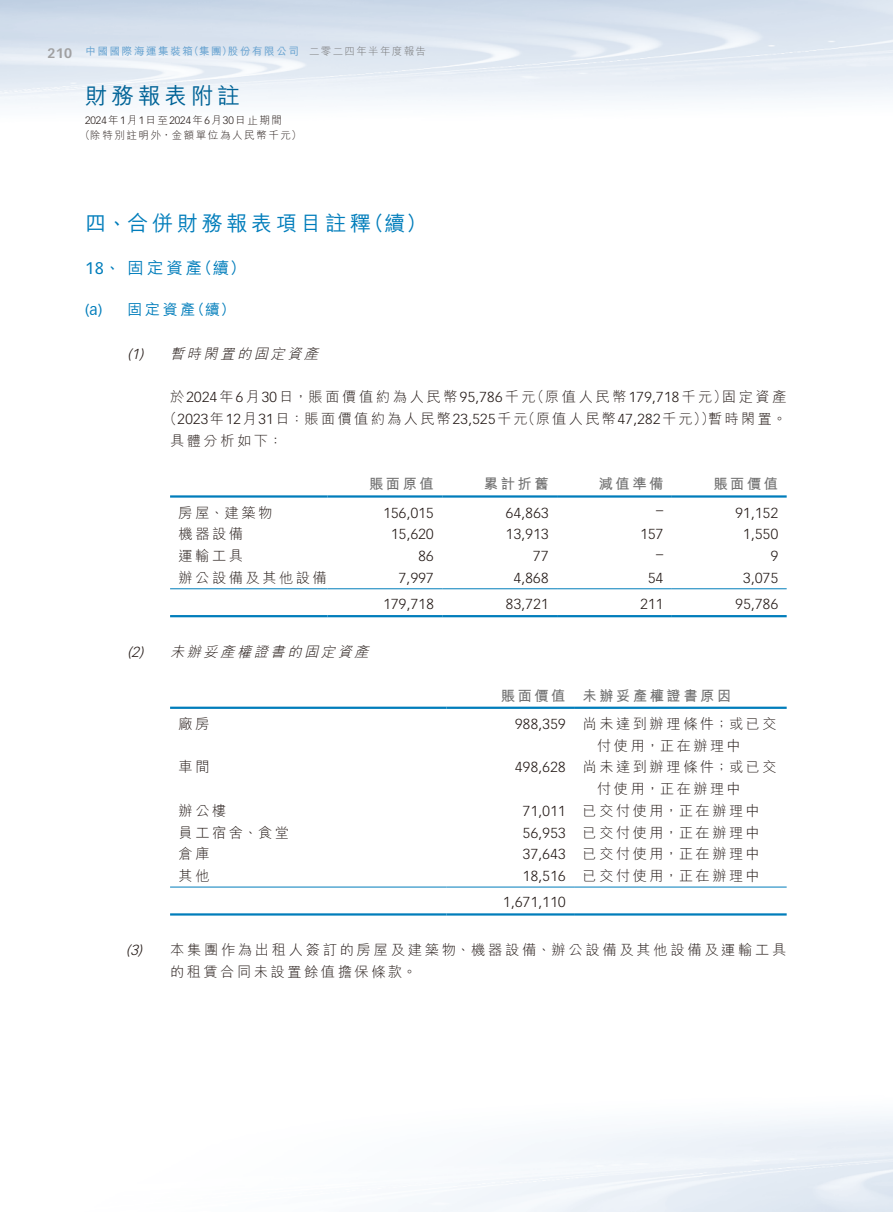
<style>
.page{position:relative;width:893px;height:1212px;background:#fff}
.page>*{position:absolute;margin:0;border:0;box-sizing:border-box;transform-origin:0 0}
.t1{font:500 22.5px "M Hei HK";letter-spacing:.18em;color:#006397}
.t2{font:500 21px "M Hei HK";letter-spacing:.18em;color:#007dbb}
.t3{font:500 16.5px "M Hei HK";color:#007dbb}
.t4{font:500 15px "M Hei HK";color:#007dbb}
.t5{font:300 14.25px/21.8px "M Hei HK";letter-spacing:.175em;color:#231916}
.t6{font:300 14.25px "Vectora LT Pro";letter-spacing:.025em;color:#231916}
.t7{font:700 14.25px "M Hei HK";letter-spacing:.18em;color:#727272}
.t8{font:italic 300 14.25px "M Hei HK";color:#231916}
.t9{font:500 10.5px "M Hei HK";letter-spacing:.155em;color:#5f9ece}
.t10{font:300 10.5px "Vectora LT Pro";color:#231916}
.t11{font:300 10.5px "M Hei HK";letter-spacing:.15em;color:#231916}
.s1{font-family:"Vectora LT Pro";font-weight:700;font-size:13.5px;color:#a0a0a1}
.s2{font-weight:300;color:#727272}
.s3{font-family:"M Hei HK"}
.s4{font-family:"Vectora LT Pro";font-weight:400}
.s5{font-family:"Vectora LT Pro"}
.s6{font-family:"Vectora LT Pro";font-style:italic}
</style>
<div class="page">
<img style="left:0;top:0;width:893px;height:1212px">
<hr style="left:170px;top:495px;width:157px;height:3px;background:#007dbb">
<hr style="left:327px;top:495px;width:115px;height:3px;background:#007dbb">
<hr style="left:442px;top:495px;width:115px;height:3px;background:#007dbb">
<hr style="left:557px;top:495px;width:115px;height:3px;background:#007dbb">
<hr style="left:672px;top:495px;width:115px;height:3px;background:#007dbb">
<hr style="left:170px;top:588px;width:157px;height:1px;background:#007dbb">
<hr style="left:327px;top:588px;width:115px;height:1px;background:#007dbb">
<hr style="left:442px;top:588px;width:115px;height:1px;background:#007dbb">
<hr style="left:557px;top:588px;width:115px;height:1px;background:#007dbb">
<hr style="left:672px;top:588px;width:115px;height:1px;background:#007dbb">
<hr style="left:170px;top:615px;width:157px;height:2px;background:#007dbb">
<hr style="left:327px;top:615px;width:115px;height:2px;background:#007dbb">
<hr style="left:442px;top:615px;width:115px;height:2px;background:#007dbb">
<hr style="left:557px;top:615px;width:115px;height:2px;background:#007dbb">
<hr style="left:672px;top:615px;width:115px;height:2px;background:#007dbb">
<hr style="left:170px;top:707px;width:276px;height:2px;background:#007dbb">
<hr style="left:446px;top:707px;width:128px;height:2px;background:#007dbb">
<hr style="left:574px;top:707px;width:213px;height:2px;background:#007dbb">
<hr style="left:170px;top:887px;width:276px;height:1px;background:#007dbb">
<hr style="left:446px;top:887px;width:128px;height:1px;background:#007dbb">
<hr style="left:574px;top:887px;width:213px;height:1px;background:#007dbb">
<hr style="left:170px;top:913px;width:276px;height:2px;background:#007dbb">
<hr style="left:446px;top:913px;width:128px;height:2px;background:#007dbb">
<hr style="left:574px;top:913px;width:213px;height:2px;background:#007dbb">
<p class="t9" style="left:47px;top:44px;width:380px"><span class="s1">210</span> 中國國際海運集裝箱（集團）股份有限公司 <span class="s2">二零二四年半年度報告</span></p>
<h1 class="t1" style="left:85px;top:80px;width:157px">財務報表附註</h1>
<p class="t10" style="left:85px;top:114px;width:198px">2024<span class="s3">年</span>1<span class="s3">月</span>1<span class="s3">日至</span>2024<span class="s3">年</span>6<span class="s3">月</span>30<span class="s3">日止期間</span></p>
<p class="t11" style="left:80px;top:128px;width:223px">（除特別註明外，金額單位為人民幣千元）</p>
<h2 class="t2" style="left:85px;top:208px;width:344px">四、合併財務報表項目註釋（續）</h2>
<p class="t3" style="left:85px;top:256px;width:163px"><span class="s4">18</span>、固定資產（續）</p>
<p class="t4" style="left:85px;top:299px;width:152px"><span class="s4">(a)</span> 固定資產（續）</p>
<p class="t8" style="left:128px;top:344px;width:197px"><span class="s5">(1)</span> 暫時閑置的固定資產</p>
<p class="t5" style="left:170px;top:386px;width:618px">於<span class="s5">2024</span>年<span class="s5">6</span>月<span class="s5">30</span>日，賬面價值約為人民幣<span class="s5">95,786</span>千元（原值人民幣<span class="s5">179,718</span>千元）固定資產</p>
<p class="t5" style="left:163px;top:408px;width:625px">（<span class="s5">2023</span>年<span class="s5">12</span>月<span class="s5">31</span>日：賬面價值約為人民幣<span class="s5">23,525</span>千元（原值人民幣<span class="s5">47,282</span>千元））暫時閑置。</p>
<p class="t5" style="left:170px;top:429px;width:114px">具體分析如下：</p>
<p class="t7" style="left:369px;top:474px;width:66px">賬面原值</p>
<p class="t7" style="left:484px;top:474px;width:66px">累計折舊</p>
<p class="t7" style="left:599px;top:474px;width:66px">減值準備</p>
<p class="t7" style="left:713px;top:474px;width:66px">賬面價值</p>
<p class="t5" style="left:179px;top:501px;width:95px">房屋、建築物</p>
<p class="t6" style="left:383px;top:504px;width:52px">156,015</p>
<p class="t6" style="left:506px;top:504px;width:44px">64,863</p>
<p class="t6" style="left:656px;top:502px;width:9px">–</p>
<p class="t6" style="left:735px;top:504px;width:44px">91,152</p>
<p class="t5" style="left:179px;top:523px;width:66px">機器設備</p>
<p class="t6" style="left:391px;top:526px;width:44px">15,620</p>
<p class="t6" style="left:506px;top:526px;width:44px">13,913</p>
<p class="t6" style="left:640px;top:526px;width:24px">157</p>
<p class="t6" style="left:743px;top:526px;width:36px">1,550</p>
<p class="t5" style="left:179px;top:544px;width:66px">運輸工具</p>
<p class="t6" style="left:418px;top:547px;width:17px">86</p>
<p class="t6" style="left:533px;top:547px;width:17px">77</p>
<p class="t6" style="left:656px;top:545px;width:9px">–</p>
<p class="t6" style="left:771px;top:547px;width:9px">9</p>
<p class="t5" style="left:179px;top:566px;width:150px">辦公設備及其他設備</p>
<p class="t6" style="left:399px;top:569px;width:36px">7,997</p>
<p class="t6" style="left:514px;top:569px;width:36px">4,868</p>
<p class="t6" style="left:648px;top:569px;width:17px">54</p>
<p class="t6" style="left:743px;top:569px;width:36px">3,075</p>
<p class="t6" style="left:383px;top:595px;width:52px">179,718</p>
<p class="t6" style="left:506px;top:595px;width:44px">83,721</p>
<p class="t6" style="left:640px;top:595px;width:24px">211</p>
<p class="t6" style="left:735px;top:595px;width:44px">95,786</p>
<p class="t8" style="left:128px;top:642px;width:247px"><span class="s5">(2)</span> 未辦妥產權證書的固定資產</p>
<p class="t7" style="left:501px;top:685px;width:232px">賬面價值 未辦妥產權證書原因</p>
<p class="t5" style="left:179px;top:712px;width:33px">廠房</p>
<p class="t5" style="left:597px;top:712px;width:181px;text-indent:-82px"><span class="s5">988,359</span> 尚未達到辦理條件；或已交付使用，正在辦理中</p>
<p class="t5" style="left:179px;top:756px;width:33px">車間</p>
<p class="t5" style="left:597px;top:756px;width:181px;text-indent:-82px"><span class="s5">498,628</span> 尚未達到辦理條件；或已交付使用，正在辦理中</p>
<p class="t5" style="left:179px;top:799px;width:49px">辦公樓</p>
<p class="t5" style="left:523px;top:799px;width:239px"><span class="s5">71,011</span> 已交付使用，正在辦理中</p>
<p class="t5" style="left:179px;top:821px;width:112px">員工宿舍、食堂</p>
<p class="t5" style="left:523px;top:821px;width:239px"><span class="s5">56,953</span> 已交付使用，正在辦理中</p>
<p class="t5" style="left:179px;top:843px;width:33px">倉庫</p>
<p class="t5" style="left:523px;top:843px;width:239px"><span class="s5">37,643</span> 已交付使用，正在辦理中</p>
<p class="t5" style="left:179px;top:864px;width:33px">其他</p>
<p class="t5" style="left:523px;top:864px;width:239px"><span class="s5">18,516</span> 已交付使用，正在辦理中</p>
<p class="t6" style="left:503px;top:894px;width:64px">1,671,110</p>
<p class="t5" style="left:170px;top:939px;width:618px;text-indent:-44px"><span class="s6">(3)</span> 本集團作為出租人簽訂的房屋及建築物、機器設備、辦公設備及其他設備及運輸工具的租賃合同未設置餘值擔保條款。</p>
</div>
